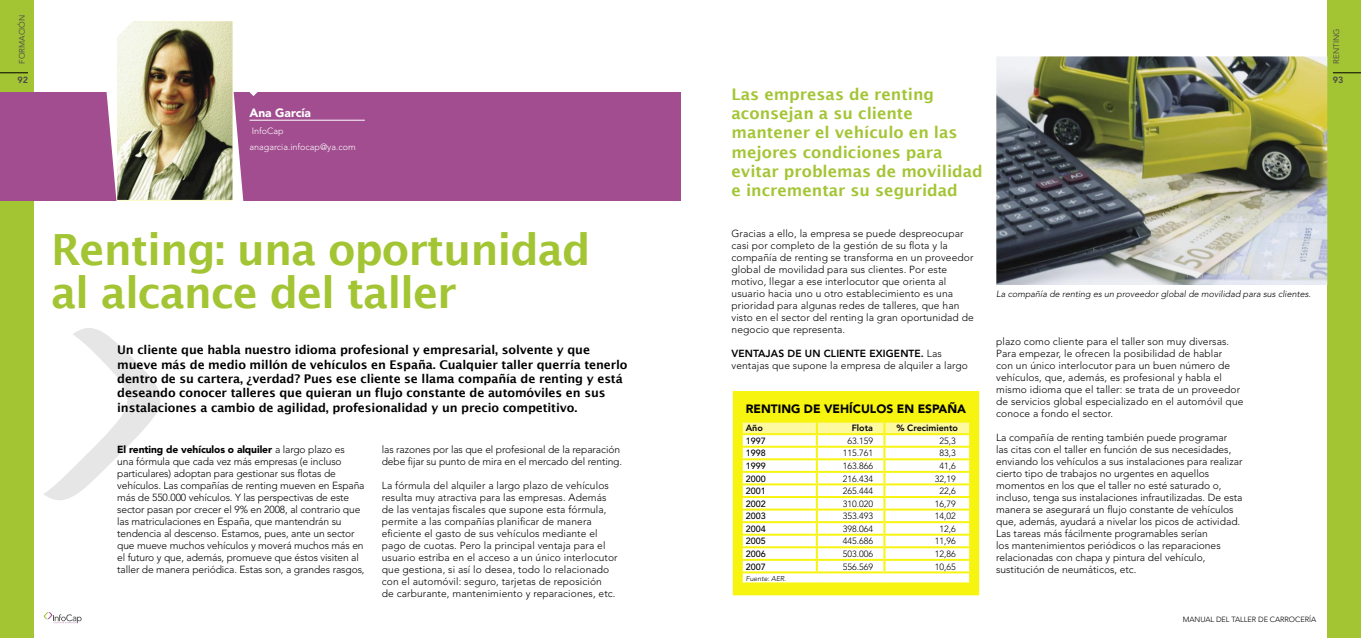
<style>
.page{position:relative;width:1361px;height:638px;background:#fff}
.page>*{position:absolute;margin:0;border:0;box-sizing:border-box;transform-origin:0 0}
.t1{font:600 43px/43px "Lucida Sans";letter-spacing:-.025em;color:#a3c534}
.t2{font:600 16px/19.2px "Lucida Sans";color:#a3c534}
.t3{font:600 12px/14.4px "Lucida Sans";letter-spacing:-.01em;color:#000}
.tabla_titulo{font:900 12px "Avenir";color:#000}
.t4{font:900 12px "Avenir";color:#fff}
.t5{font:300 10.3px/12px "Avenir";letter-spacing:.01em;color:#000}
.t6{font:300 10.2px/12px "Avenir";letter-spacing:-.01em;color:#000}
.t7{font:300 10.2px/12px "Avenir";letter-spacing:.01em;color:#000}
.tabla_texto{font:300 9px "Avenir";color:#000}
.pie_de_foto{font:italic 300 9px "Avenir";color:#000}
.tabla_izquierda{font:500 9px "Avenir";color:#000}
.t8{font:300 9px "Avenir";color:#fff}
.tabla_epigrafe{font:800 9px "Avenir";color:#000}
.t9{font:800 9px "Avenir";color:#484848}
.t10{font:8px "Avenir";color:#484848}
.t11{font:300 7.5px "Avenir";letter-spacing:-.01em;color:#000}
.pie_de_foto-2{font:italic 300 7px "Avenir";color:#000}
.s1{font-weight:900}
.s2{font-weight:800}
</style>
<div class="page">
<div style="left:0;top:0;width:34px;height:638px;background:#a3c534"></div>
<svg style="left:0;top:73px;width:28px;height:1px"></svg>
<svg style="left:43px;top:612px;width:39px;height:12px"></svg>
<div style="left:1327px;top:0;width:34px;height:638px;background:#a3c534"></div>
<svg style="left:1333px;top:73px;width:28px;height:1px"></svg>
<div style="left:0;top:92px;width:680px;height:109px;background:#a14d8f"></div>
<svg style="left:44px;top:328px;width:117px;height:172px"></svg>
<hr style="left:249px;top:120px;width:116px;height:1px;background:#fff">
<img style="left:106px;top:21px;width:151px;height:180px">
<img style="left:996px;top:56px;width:331px;height:229px">
<div style="left:733px;top:391px;width:246px;height:204px;background:#f7f410"></div>
<svg style="left:741px;top:422px;width:229px;height:160px;background:#fdfcce"></svg>
<p class="t10" style="left:18px;top:64px;width:51px;rotate:-90deg">FORMACIÓN</p>
<p class="t9" style="left:17px;top:74px;width:12px">92</p>
<p class="t4" style="left:249px;top:106px;width:63px">Ana García</p>
<p class="t8" style="left:252px;top:125px;width:33px">InfoCap</p>
<p class="t8" style="left:249px;top:142px;width:108px">anagarcia.infocap@ya.com</p>
<p class="t1" style="left:51px;top:228px;width:541px">Renting: una oportunidad al alcance del taller</p>
<p class="t3" style="left:117px;top:343px;width:512px">Un cliente que habla nuestro idioma profesional y empresarial, solvente y que mueve más de medio millón de vehículos en España. Cualquier taller querría tenerlo dentro de su cartera, ¿verdad? Pues ese cliente se llama compañía de renting y está deseando conocer talleres que quieran un flujo constante de automóviles en sus instalaciones a cambio de agilidad, profesionalidad y un precio competitivo.</p>
<p class="t6" style="left:117px;top:443px;width:249px"><span class="s1">El renting de vehículos o alquiler</span> a largo plazo es<br>una fórmula que cada vez más empresas (e incluso particulares) adoptan para gestionar sus flotas de vehículos. Las compañías de renting mueven en España más de 550.000 vehículos. Y las perspectivas de este sector pasan por crecer el 9% en 2008, al contrario que las matriculaciones en España, que mantendrán su tendencia al descenso. Estamos, pues, ante un sector que mueve muchos vehículos y moverá muchos más en el futuro y que, además, promueve que éstos visiten al taller de manera periódica. Estas son, a grandes rasgos,</p>
<p class="t6" style="left:382px;top:443px;width:242px">las razones por las que el profesional de la reparación debe fijar su punto de mira en el mercado del renting.</p>
<p class="t7" style="left:382px;top:479px;width:237px">La fórmula del alquiler a largo plazo de vehículos resulta muy atractiva para las empresas. Además de las ventajas fiscales que supone esta fórmula, permite a las compañías planificar de manera eficiente el gasto de sus vehículos mediante el pago de cuotas. Pero la principal ventaja para el usuario estriba en el acceso a un único interlocutor que gestiona, si así lo desea, todo lo relacionado con el automóvil: seguro, tarjetas de reposición<br>de carburante, mantenimiento y reparaciones, etc.</p>
<p class="t2" style="left:731px;top:85px;width:253px">Las empresas de renting aconsejan a su cliente mantener el vehículo en las mejores condiciones para evitar problemas de movilidad e incrementar su seguridad</p>
<p class="t5" style="left:731px;top:227px;width:244px">Gracias a ello, la empresa se puede despreocupar casi por completo de la gestión de su flota y la compañía de renting se transforma en un proveedor global de movilidad para sus clientes. Por este motivo, llegar a ese interlocutor que orienta al usuario hacia uno u otro establecimiento es una prioridad para algunas redes de talleres, que han visto en el sector del renting la gran oportunidad de negocio que representa.</p>
<p class="t5" style="left:731px;top:347px;width:238px"><span class="s2">VENTAJAS DE UN CLIENTE EXIGENTE.</span> Las ventajas que supone la empresa de alquiler a largo</p>
<p class="tabla_titulo" style="left:746px;top:402px;width:222px">RENTING DE VEHÍCULOS EN ESPAÑA</p>
<p class="tabla_epigrafe" style="left:746px;top:423px;width:19px">Año</p>
<p class="tabla_epigrafe" style="left:852px;top:423px;width:23px">Flota</p>
<p class="tabla_epigrafe" style="left:896px;top:423px;width:63px">% Crecimiento</p>
<p class="tabla_izquierda" style="left:746px;top:435px;width:22px">1997</p>
<p class="tabla_texto" style="left:847px;top:435px;width:27px">63.159</p>
<p class="tabla_texto" style="left:939px;top:435px;width:18px">25,3</p>
<p class="tabla_izquierda" style="left:746px;top:448px;width:22px">1998</p>
<p class="tabla_texto" style="left:842px;top:448px;width:32px">115.761</p>
<p class="tabla_texto" style="left:939px;top:448px;width:18px">83,3</p>
<p class="tabla_izquierda" style="left:746px;top:461px;width:22px">1999</p>
<p class="tabla_texto" style="left:842px;top:460px;width:32px">163.866</p>
<p class="tabla_texto" style="left:939px;top:460px;width:18px">41,6</p>
<p class="tabla_izquierda" style="left:746px;top:473px;width:22px">2000</p>
<p class="tabla_texto" style="left:842px;top:473px;width:32px">216.434</p>
<p class="tabla_texto" style="left:935px;top:473px;width:23px">32,19</p>
<p class="tabla_izquierda" style="left:746px;top:486px;width:22px">2001</p>
<p class="tabla_texto" style="left:842px;top:486px;width:32px">265.444</p>
<p class="tabla_texto" style="left:939px;top:486px;width:18px">22,6</p>
<p class="tabla_izquierda" style="left:746px;top:498px;width:22px">2002</p>
<p class="tabla_texto" style="left:842px;top:498px;width:32px">310.020</p>
<p class="tabla_texto" style="left:935px;top:498px;width:23px">16,79</p>
<p class="tabla_izquierda" style="left:746px;top:511px;width:22px">2003</p>
<p class="tabla_texto" style="left:842px;top:511px;width:32px">353.493</p>
<p class="tabla_texto" style="left:935px;top:511px;width:23px">14,02</p>
<p class="tabla_izquierda" style="left:746px;top:523px;width:22px">2004</p>
<p class="tabla_texto" style="left:842px;top:523px;width:32px">398.064</p>
<p class="tabla_texto" style="left:939px;top:523px;width:18px">12,6</p>
<p class="tabla_izquierda" style="left:746px;top:536px;width:22px">2005</p>
<p class="tabla_texto" style="left:842px;top:536px;width:32px">445.686</p>
<p class="tabla_texto" style="left:935px;top:536px;width:23px">11,96</p>
<p class="tabla_izquierda" style="left:746px;top:549px;width:22px">2006</p>
<p class="tabla_texto" style="left:842px;top:548px;width:32px">503.006</p>
<p class="tabla_texto" style="left:935px;top:548px;width:23px">12,86</p>
<p class="tabla_izquierda" style="left:746px;top:561px;width:22px">2007</p>
<p class="tabla_texto" style="left:842px;top:561px;width:32px">556.569</p>
<p class="tabla_texto" style="left:935px;top:561px;width:23px">10,65</p>
<p class="pie_de_foto-2" style="left:746px;top:574px;width:42px">Fuente: AER.</p>
<p class="pie_de_foto" style="left:996px;top:288px;width:316px">La compañía de renting es un proveedor global de movilidad para sus clientes.</p>
<p class="t5" style="left:996px;top:335px;width:249px">plazo como cliente para el taller son muy diversas.<br>Para empezar, le ofrecen la posibilidad de hablar<br>con un único interlocutor para un buen número de vehículos, que, además, es profesional y habla el mismo idioma que el taller: se trata de un proveedor de servicios global especializado en el automóvil que conoce a fondo el sector.</p>
<p class="t5" style="left:996px;top:431px;width:248px">La compañía de renting también puede programar<br>las citas con el taller en función de sus necesidades, enviando los vehículos a sus instalaciones para realizar cierto tipo de trabajos no urgentes en aquellos momentos en los que el taller no esté saturado o, incluso, tenga sus instalaciones infrautilizadas. De esta manera se asegurará un flujo constante de vehículos que, además, ayudará a nivelar los picos de actividad.<br>Las tareas más fácilmente programables serían<br>los mantenimientos periódicos o las reparaciones relacionadas con chapa y pintura del vehículo, sustitución de neumáticos, etc.</p>
<p class="t11" style="left:1183px;top:615px;width:135px">MANUAL DEL TALLER DE CARROCERÍA</p>
<p class="t10" style="left:1331px;top:64px;width:36px;rotate:-90deg">RENTING</p>
<p class="t9" style="left:1333px;top:74px;width:12px">93</p>
</div>
